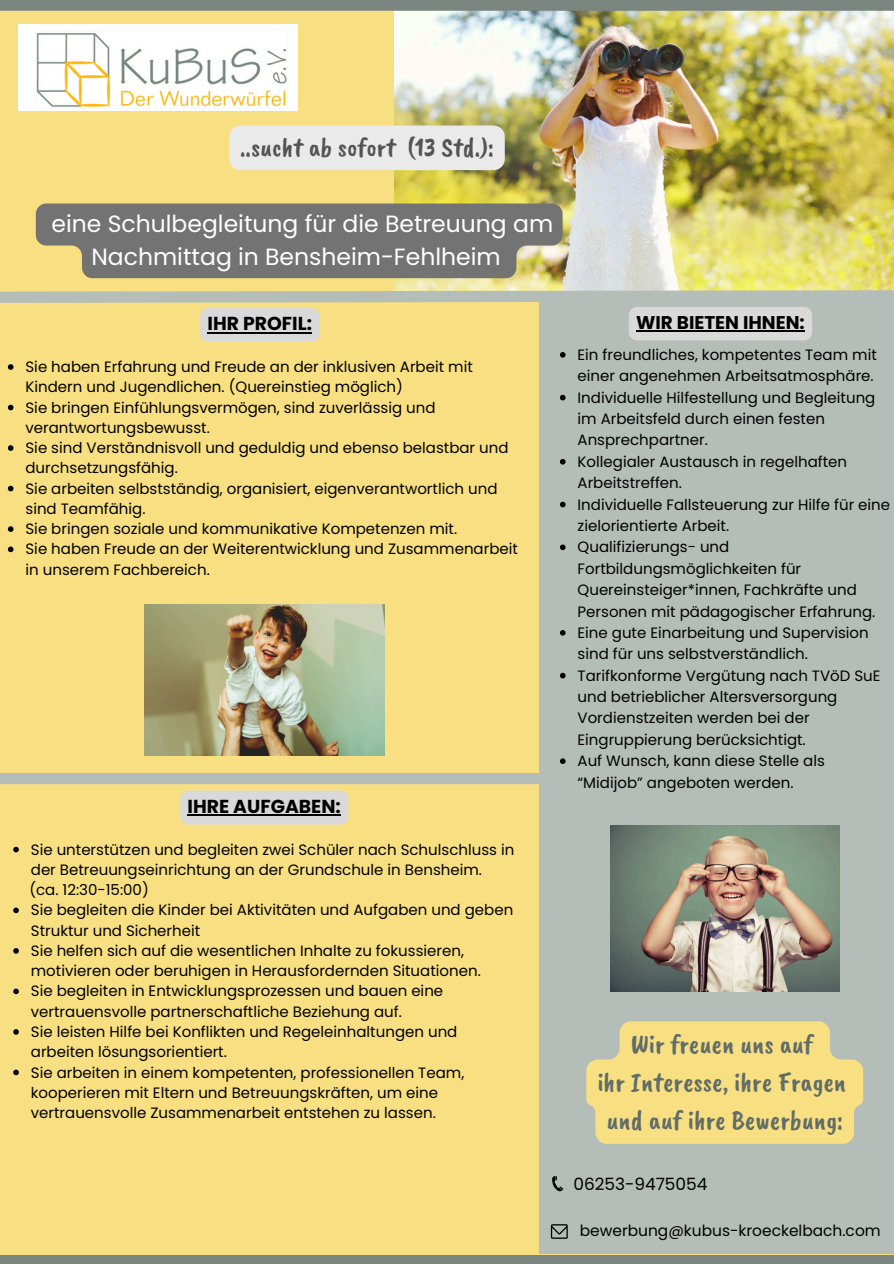
<style>
.page{position:relative;width:894px;height:1264px;background:#fff}
.page>*{position:absolute;margin:0;border:0;box-sizing:border-box;transform-origin:0 0}
.t1{font:27.6px/38.2px "Caveat Brush";color:#626d68;text-align:center}
.t2{font:27.15px "Caveat Brush";color:#545454}
.t3{font:23.4px/32.7px "Poppins";color:#fff;text-align:center}
.t4{font:700 18.75px "Poppins";color:#000}
.t5{font:700 18.45px "Poppins";color:#000}
.t6{font:16.95px "Poppins";color:#000}
.t7{font:15.45px "Poppins";color:#000}
.t8{font:15px/21.3px "Poppins";color:#000}
</style>
<div class="page">
<div style="left:0;top:0;width:893px;height:1263px;background:#f8e082"></div>
<div style="left:0;top:1254px;width:893px;height:9px;background:#7b8580"></div>
<div style="left:539px;top:0;width:354px;height:1254px;background:#b5bdb9"></div>
<img style="left:394px;top:11px;width:499px;height:273px">
<img style="left:18px;top:24px;width:279px;height:87px">
<svg style="left:552px;top:1176px;width:11px;height:15px"></svg>
<svg style="left:550px;top:1224px;width:17px;height:14px"></svg>
<div style="left:0;top:0;width:893px;height:11px;background:#7b8580"></div>
<div style="left:0;top:773px;width:890px;height:11px;background:#b5bdb9"></div>
<img style="left:610px;top:825px;width:228px;height:166px">
<svg style="left:36px;top:203px;width:526px;height:75px"></svg>
<img style="left:144px;top:604px;width:240px;height:151px">
<div style="left:180px;top:790px;width:168px;height:34px;background:#d9d9d9"></div>
<hr style="left:187px;top:814px;width:154px;height:2px;background:#000">
<svg style="left:0;top:284px;width:893px;height:58px"></svg>
<hr style="left:636px;top:330px;width:168px;height:2px;background:#000">
<svg style="left:586px;top:1021px;width:276px;height:122px"></svg>
<div style="left:229px;top:125px;width:275px;height:45px;background:#eaeaea"></div>
<svg style="left:8px;top:364px;width:6px;height:6px"></svg>
<svg style="left:8px;top:405px;width:6px;height:5px"></svg>
<svg style="left:8px;top:445px;width:6px;height:6px"></svg>
<svg style="left:8px;top:486px;width:6px;height:5px"></svg>
<svg style="left:8px;top:526px;width:6px;height:6px"></svg>
<svg style="left:8px;top:546px;width:6px;height:6px"></svg>
<svg style="left:13px;top:846px;width:6px;height:6px"></svg>
<svg style="left:13px;top:907px;width:6px;height:6px"></svg>
<svg style="left:13px;top:948px;width:6px;height:5px"></svg>
<svg style="left:13px;top:988px;width:6px;height:6px"></svg>
<svg style="left:13px;top:1029px;width:6px;height:5px"></svg>
<svg style="left:13px;top:1069px;width:6px;height:6px"></svg>
<svg style="left:560px;top:352px;width:5px;height:5px"></svg>
<svg style="left:560px;top:395px;width:5px;height:5px"></svg>
<svg style="left:560px;top:459px;width:5px;height:5px"></svg>
<svg style="left:560px;top:501px;width:5px;height:6px"></svg>
<svg style="left:560px;top:544px;width:5px;height:6px"></svg>
<svg style="left:560px;top:630px;width:5px;height:5px"></svg>
<svg style="left:560px;top:672px;width:5px;height:6px"></svg>
<svg style="left:560px;top:758px;width:5px;height:6px"></svg>
<p class="t2" style="left:240px;top:130px;width:255px">..sucht ab sofort (13 Std.):</p>
<p class="t3" style="left:51px;top:207px;width:503px">eine Schulbegleitung für die Betreuung am<br>Nachmittag in Bensheim-Fehlheim</p>
<p class="t4" style="left:207px;top:311px;width:106px">IHR PROFIL:</p>
<p class="t8" style="left:25px;top:357px;width:448px;line-height:20.2px">Sie haben Erfahrung und Freude an der inklusiven Arbeit mit<br>Kindern und Jugendlichen. (Quereinstieg möglich)</p>
<p class="t8" style="left:25px;top:397px;width:411px;line-height:20.2px">Sie bringen Einfühlungsvermögen, sind zuverlässig und verantwortungsbewusst.</p>
<h1 class="t8" style="left:25px;top:438px;width:484px;line-height:20.2px">Sie sind Verständnisvoll und geduldig und ebenso belastbar und durchsetzungsfähig.</h1>
<p class="t8" style="left:25px;top:478px;width:473px;line-height:20.2px">Sie arbeiten selbstständig, organisiert, eigenverantwortlich und sind Teamfähig.</p>
<p class="t8" style="left:25px;top:518px;width:433px">Sie bringen soziale und kommunikative Kompetenzen mit.</p>
<h1 class="t8" style="left:25px;top:539px;width:494px;line-height:20.2px">Sie haben Freude an der Weiterentwicklung und Zusammenarbeit in unserem Fachbereich.</h1>
<p class="t4" style="left:187px;top:793px;width:155px">IHRE AUFGABEN:</p>
<p class="t8" style="left:31px;top:839px;width:485px;line-height:20.2px">Sie unterstützen und begleiten zwei Schüler nach Schulschluss in der Betreuungseinrichtung an der Grundschule in Bensheim.</p>
<p class="t8" style="left:29px;top:879px;width:121px">(ca. 12:30-15:00)</p>
<p class="t8" style="left:31px;top:900px;width:484px;line-height:20.2px">Sie begleiten die Kinder bei Aktivitäten und Aufgaben und geben<br>Struktur und Sicherheit</p>
<p class="t8" style="left:31px;top:940px;width:451px;line-height:20.2px">Sie helfen sich auf die wesentlichen Inhalte zu fokussieren, motivieren oder beruhigen in Herausfordernden Situationen.</p>
<p class="t8" style="left:31px;top:981px;width:414px;line-height:20.2px">Sie begleiten in Entwicklungsprozessen und bauen eine vertrauensvolle partnerschaftliche Beziehung auf.</p>
<p class="t8" style="left:31px;top:1021px;width:428px;line-height:20.2px">Sie leisten Hilfe bei Konflikten und Regeleinhaltungen und arbeiten lösungsorientiert.</p>
<p class="t8" style="left:31px;top:1062px;width:435px;line-height:20.2px">Sie arbeiten in einem kompetenten, professionellen Team, kooperieren mit Eltern und Betreuungskräften, um eine vertrauensvolle Zusammenarbeit entstehen zu lassen.</p>
<p class="t5" style="left:636px;top:310px;width:170px">WIR BIETEN IHNEN:</p>
<h3 class="t8" style="left:577px;top:344px;width:301px">Ein freundliches, kompetentes Team mit einer angenehmen Arbeitsatmosphäre.</h3>
<p class="t8" style="left:577px;top:387px;width:299px">Individuelle Hilfestellung und Begleitung im Arbeitsfeld durch einen festen<br>Ansprechpartner.</p>
<p class="t8" style="left:577px;top:451px;width:271px">Kollegialer Austausch in regelhaften<br>Arbeitstreffen.</p>
<p class="t8" style="left:577px;top:493px;width:314px">Individuelle Fallsteuerung zur Hilfe für eine zielorientierte Arbeit.</p>
<p class="t8" style="left:577px;top:536px;width:299px">Qualifizierungs- und Fortbildungsmöglichkeiten für Quereinsteiger*innen, Fachkräfte und Personen mit pädagogischer Erfahrung.</p>
<p class="t8" style="left:577px;top:622px;width:292px">Eine gute Einarbeitung und Supervision sind für uns selbstverständlich.</p>
<p class="t8" style="left:577px;top:664px;width:304px">Tarifkonforme Vergütung nach TVöD SuE und betrieblicher Altersversorgung Vordienstzeiten werden bei der Eingruppierung berücksichtigt.</p>
<p class="t8" style="left:577px;top:750px;width:249px">Auf Wunsch, kann diese Stelle als “Midijob” angeboten werden.</p>
<p class="t1" style="left:597px;top:1024px;width:250px">Wir freuen uns auf<br>ihr Interesse, ihre Fragen und auf ihre Bewerbung:</p>
<h2 class="t6" style="left:573px;top:1172px;width:135px">06253-9475054</h2>
<h3 class="t7" style="left:579px;top:1219px;width:302px">bewerbung@kubus-kroeckelbach.com</h3>
</div>
